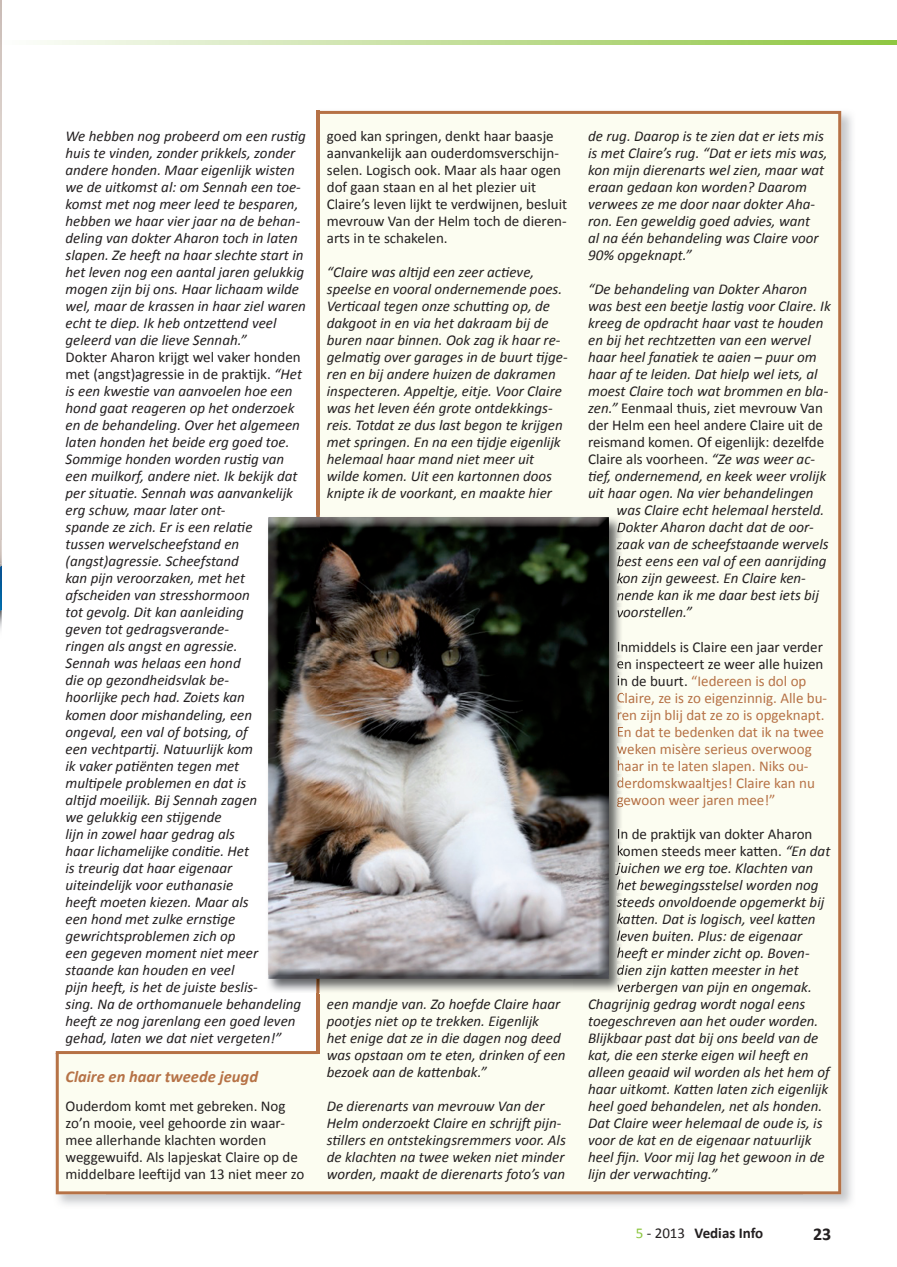
<style>
.page{position:relative;width:897px;height:1267px;background:#fff}
.page>*{position:absolute;margin:0;border:0;box-sizing:border-box;transform-origin:0 0}
.t1{font:700 18px "Calibri";color:#231f20}
.t2{font:italic 700 16.5px "Calibri";color:#b67246}
.t3{font:italic 15px/17px "Calibri";color:#231f20}
.t4{font:15px/17px "Calibri";color:#231f20}
.t5{font:15px/17px "Calibri";color:#b67246}
.t6{font:700 15px "Calibri";color:#231f20}
.s1{font-style:normal}
.s2{font-style:italic}
.s3{color:#231f20}
.s4{font-weight:400;color:#8bc63e}
.s5{font-weight:400}
</style>
<div class="page">
<svg style="left:40px;top:40px;width:856px;height:4px"></svg>
<img style="left:318px;top:110px;width:534px;height:50px">
<img style="left:802px;top:160px;width:50px;height:1045px">
<div style="left:56px;top:111px;width:785px;height:1083px;background:#fcfdf1"></div>
<div style="left:4px;top:100px;width:314px;height:952px;background:#fff"></div>
<hr style="left:56px;top:1050px;width:262px;height:3px;background:#b67246">
<hr style="left:316px;top:111px;width:3px;height:942px;background:#b67246">
<img style="left:319px;top:515px;width:303px;height:53px">
<img style="left:572px;top:568px;width:50px;height:424px">
<img style="left:319px;top:978px;width:253px;height:14px">
<svg style="left:617px;top:522px;width:5px;height:10px"></svg>
<svg style="left:616px;top:539px;width:6px;height:78px"></svg>
<svg style="left:617px;top:641px;width:5px;height:44px"></svg>
<svg style="left:617px;top:692px;width:5px;height:44px"></svg>
<svg style="left:617px;top:743px;width:5px;height:64px"></svg>
<svg style="left:617px;top:828px;width:5px;height:27px"></svg>
<svg style="left:615px;top:862px;width:7px;height:130px"></svg>
<img style="left:268px;top:515px;width:51px;height:477px">
<img style="left:268px;top:518px;width:48px;height:460px">
<img style="left:319px;top:975px;width:289px;height:3px">
<img style="left:316px;top:518px;width:292px;height:457px">
<img style="left:0;top:3px;width:2px;height:553px">
<svg style="left:0;top:556px;width:2px;height:75px"></svg>
<p class="t3" style="left:66px;top:127px;width:242px">We hebben nog probeerd om een rustig huis te vinden, zonder prikkels, zonder andere honden. Maar eigenlijk wisten we de uitkomst al: om Sennah een toe&shy;komst met nog meer leed te besparen, hebben we haar vier jaar na de behan&shy;deling van dokter Aharon toch in laten slapen. Ze heeft na haar slechte start in het leven nog een aantal jaren gelukkig mogen zijn bij ons. Haar lichaam wilde wel, maar de krassen in haar ziel waren echt te diep. Ik heb ontzettend veel geleerd van die lieve Sennah.”<br><span class="s1">Dokter Aharon krijgt wel vaker honden met (angst)agressie in de praktijk.</span> “Het is een kwestie van aanvoelen hoe een hond gaat reageren op het onderzoek en de behandeling. Over het algemeen laten honden het beide erg goed toe.<br>Sommige honden worden rustig van een muilkorf, andere niet. Ik bekijk dat per situatie. Sennah was aanvankelijk erg schuw, maar later ont-<br>spande ze zich. Er is een relatie<br>tussen wervelscheefstand en (angst)agressie. Scheefstand<br>kan pijn veroorzaken, met het afscheiden van stresshormoon<br>tot gevolg. Dit kan aanleiding<br>geven tot gedragsverande-<br>ringen als angst en agressie.<br>Sennah was helaas een hond<br>die op gezondheidsvlak be-<br>hoorlijke pech had. Zoiets kan<br>komen door mishandeling, een ongeval, een val of botsing, of<br>een vechtpartij. Natuurlijk kom<br>ik vaker patiënten tegen met<br>multipele problemen en dat is<br>altijd moeilijk. Bij Sennah zagen<br>we gelukkig een stijgende<br>lijn in zowel haar gedrag als<br>haar lichamelijke conditie. Het<br>is treurig dat haar eigenaar<br>uiteindelijk voor euthanasie<br>heeft moeten kiezen. Maar als<br>een hond met zulke ernstige gewrichtsproblemen zich op<br>een gegeven moment niet meer staande kan houden en veel<br>pijn heeft, is het de juiste beslis-<br>sing. Na de orthomanuele behandeling heeft ze nog jarenlang een goed leven gehad, laten we dat niet vergeten!”</p>
<p class="t2" style="left:66px;top:1066px;width:194px">Claire en haar tweede jeugd</p>
<p class="t4" style="left:66px;top:1097px;width:240px">Ouderdom komt met gebreken. Nog zo’n mooie, veel gehoorde zin waar&shy;mee allerhande klachten worden weggewuifd. Als lapjeskat Claire op de middelbare leeftijd van 13 niet meer zo</p>
<p class="t4" style="left:327px;top:127px;width:242px">goed kan springen, denkt haar baasje aanvankelijk aan ouderdomsverschijn&shy;selen. Logisch ook. Maar als haar ogen dof gaan staan en al het plezier uit Claire’s leven lijkt te verdwijnen, besluit mevrouw Van der Helm toch de dieren&shy;arts in te schakelen.</p>
<p class="t3" style="left:327px;top:263px;width:242px">“Claire was altijd een zeer actieve, speelse en vooral ondernemende poes.<br>Verticaal tegen onze schutting op, de dakgoot in en via het dakraam bij de buren naar binnen. Ook zag ik haar re&shy;gelmatig over garages in de buurt tijge&shy;ren en bij andere huizen de dakramen inspecteren. Appeltje, eitje. Voor Claire was het leven één grote ontdekkings&shy;reis. Totdat ze dus last begon te krijgen met springen. En na een tijdje eigenlijk helemaal haar mand niet meer uit wilde komen. Uit een kartonnen doos knipte ik de voorkant, en maakte hier</p>
<p class="t3" style="left:327px;top:994px;width:240px">een mandje van. Zo hoefde Claire haar pootjes niet op te trekken. Eigenlijk<br>het enige dat ze in die dagen nog deed was opstaan om te eten, drinken of een bezoek aan de kattenbak.”</p>
<p class="t3" style="left:327px;top:1096px;width:240px">De dierenarts van mevrouw Van der Helm onderzoekt Claire en schrijft pijn&shy;stillers en ontstekingsremmers voor. Als de klachten na twee weken niet minder worden, maakt de dierenarts foto’s van</p>
<p class="t3" style="left:588px;top:127px;width:241px">de rug. Daarop is te zien dat er iets mis is met Claire’s rug. “Dat er iets mis was, kon mijn dierenarts wel zien, maar wat eraan gedaan kon worden? Daarom verwees ze me door naar dokter Aha&shy;ron. Een geweldig goed advies, want<br>al na één behandeling was Claire voor 90% opgeknapt.”</p>
<p class="t3" style="left:588px;top:280px;width:221px">“De behandeling van Dokter Aharon</p>
<p class="t3" style="left:588px;top:297px;width:244px">was best een beetje lastig voor Claire. Ik</p>
<p class="t3" style="left:588px;top:314px;width:237px">kreeg de opdracht haar vast te houden</p>
<p class="t3" style="left:588px;top:331px;width:224px">en bij het rechtzetten van een wervel</p>
<p class="t3" style="left:588px;top:348px;width:230px">haar heel fanatiek te aaien – puur om</p>
<p class="t3" style="left:588px;top:365px;width:231px">haar af te leiden. Dat hielp wel iets, al</p>
<p class="t3" style="left:588px;top:382px;width:241px">moest Claire toch wat brommen en bla-</p>
<p class="t4" style="left:588px;top:400px;width:236px"><span class="s2">zen.”</span> Eenmaal thuis, ziet mevrouw Van</p>
<p class="t4" style="left:588px;top:417px;width:236px">der Helm een heel andere Claire uit de</p>
<p class="t4" style="left:588px;top:434px;width:237px">reismand komen. Of eigenlijk: dezelfde</p>
<p class="t4" style="left:588px;top:451px;width:228px">Claire als voorheen. <span class="s2">“Ze was weer ac-</span></p>
<p class="t3" style="left:588px;top:467px;width:239px">tief, ondernemend, en keek weer vrolijk</p>
<p class="t3" style="left:588px;top:484px;width:227px">uit haar ogen. Na vier behandelingen</p>
<p class="t3" style="left:616px;top:501px;width:209px">was Claire echt helemaal hersteld.</p>
<p class="t3" style="left:616px;top:518px;width:198px">Dokter Aharon dacht dat de oor-</p>
<p class="t3" style="left:616px;top:535px;width:213px">zaak van de scheefstaande wervels</p>
<p class="t3" style="left:616px;top:552px;width:211px">best eens een val of een aanrijding</p>
<p class="t3" style="left:616px;top:569px;width:191px">kon zijn geweest. En Claire ken-</p>
<p class="t3" style="left:616px;top:586px;width:204px">nende kan ik me daar best iets bij</p>
<p class="t3" style="left:616px;top:603px;width:77px">voorstellen.”</p>
<p class="t5" style="left:616px;top:638px;width:212px"><span class="s3">Inmiddels is Claire een jaar verder en inspecteert ze weer alle huizen in de buurt.</span> “Iedereen is dol op<br>Claire, ze is zo eigenzinnig. Alle bu&shy;ren zijn blij dat ze zo is opgeknapt.<br>En dat te bedenken dat ik na twee weken misère serieus overwoog haar in te laten slapen. Niks ou&shy;derdomskwaaltjes! Claire kan nu gewoon weer jaren mee!”</p>
<p class="t4" style="left:616px;top:825px;width:197px">In de praktijk van dokter Aharon</p>
<p class="t4" style="left:616px;top:842px;width:215px">komen steeds meer katten. <span class="s2">“En dat</span></p>
<p class="t3" style="left:616px;top:858px;width:198px">juichen we erg toe. Klachten van</p>
<p class="t3" style="left:616px;top:875px;width:203px">het bewegingsstelsel worden nog</p>
<p class="t3" style="left:616px;top:892px;width:209px">steeds onvoldoende opgemerkt bij</p>
<p class="t3" style="left:616px;top:909px;width:200px">katten. Dat is logisch, veel katten</p>
<p class="t3" style="left:616px;top:926px;width:187px">leven buiten. Plus: de eigenaar</p>
<p class="t3" style="left:616px;top:943px;width:194px">heeft er minder zicht op. Boven-</p>
<p class="t3" style="left:616px;top:960px;width:183px">dien zijn katten meester in het</p>
<p class="t3" style="left:616px;top:977px;width:197px">verbergen van pijn en ongemak.</p>
<p class="t3" style="left:588px;top:994px;width:219px">Chagrijnig gedrag wordt nogal eens</p>
<p class="t3" style="left:588px;top:1011px;width:232px">toegeschreven aan het ouder worden.</p>
<p class="t3" style="left:588px;top:1028px;width:232px">Blijkbaar past dat bij ons beeld van de</p>
<p class="t3" style="left:588px;top:1045px;width:222px">kat, die een sterke eigen wil heeft en</p>
<p class="t3" style="left:588px;top:1062px;width:243px">alleen geaaid wil worden als het hem of</p>
<p class="t3" style="left:588px;top:1079px;width:242px">haar uitkomt. Katten laten zich eigenlijk</p>
<p class="t3" style="left:588px;top:1096px;width:235px">heel goed behandelen, net als honden.</p>
<p class="t3" style="left:588px;top:1113px;width:236px">Dat Claire weer helemaal de oude is, is</p>
<p class="t3" style="left:588px;top:1130px;width:225px">voor de kat en de eigenaar natuurlijk</p>
<p class="t3" style="left:588px;top:1147px;width:238px">heel fijn. Voor mij lag het gewoon in de</p>
<p class="t3" style="left:588px;top:1164px;width:131px">lijn der verwachting.”</p>
<p class="t6" style="left:635px;top:1223px;width:129px"><span class="s4">5</span> <span class="s5">- 2013</span> Vedias Info</p>
<p class="t1" style="left:813px;top:1222px;width:20px">23</p>
</div>
